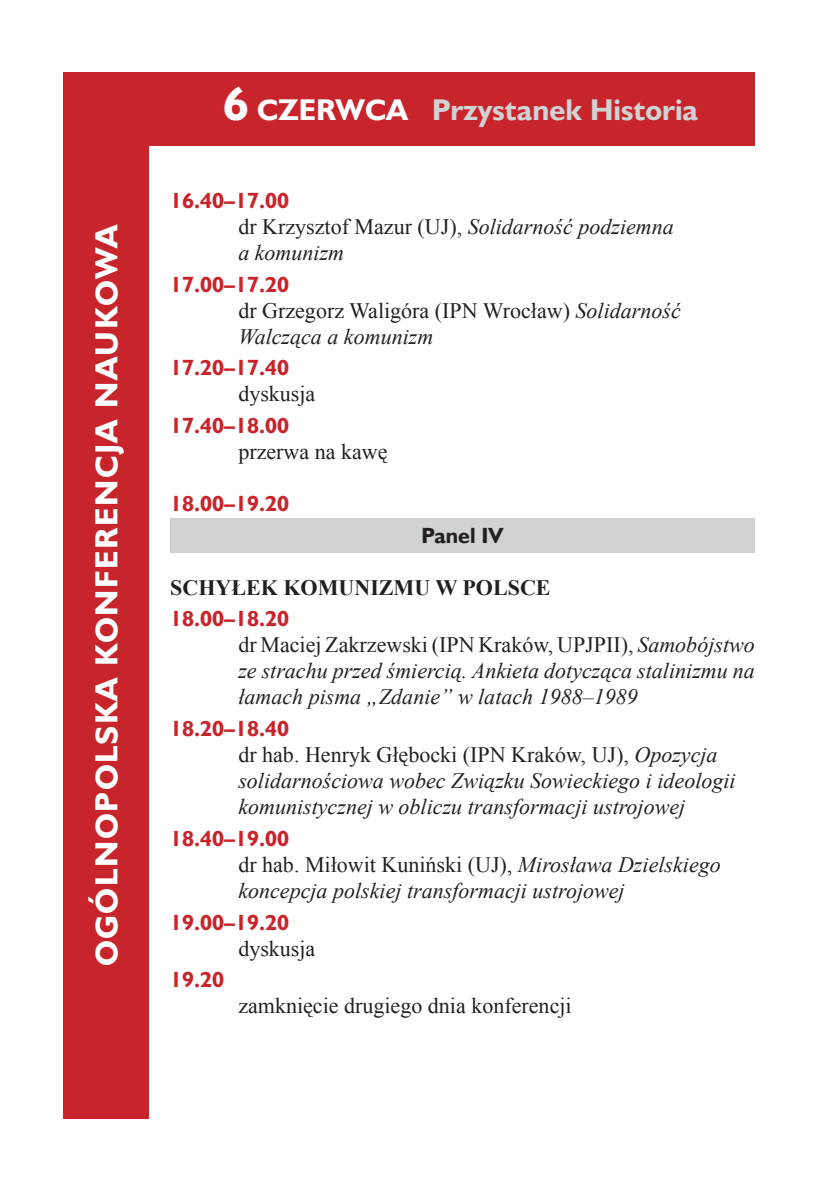
<style>
.page{position:relative;width:840px;height:1191px;background:#fff}
.page>*{position:absolute;margin:0;border:0;box-sizing:border-box;transform-origin:0 0}
.t1{font:700 32px "Humanst 521 EU";letter-spacing:.05em;color:#fff}
.t2{font:700 30px "Humanst 521 EU";color:#d1d2d4}
.t3{font:700 30px "Humanst 521 EU";color:#fff}
.t4{font:italic 22px/26px "Times New Roman";color:#231f20}
.t5{font:22px/26px "Times New Roman";color:#231f20}
.t6{font:700 22px "Humanst 521 EU";color:#c8242b}
.t7{font:700 22px "Times New Roman";color:#231f20}
.t8{font:700 22px "Humanst 521 EU";color:#231f20}
.s1{font-size:48px}
.s2{font-style:normal}
.s3{font-style:italic}
</style>
<div class="page">
<div style="left:170px;top:519px;width:584px;height:34px;background:#d1d2d4"></div>
<div style="left:119px;top:72px;width:635px;height:74px;background:#c8242b"></div>
<div style="left:64px;top:72px;width:85px;height:1047px;background:#c8242b"></div>
<h1 class="t1" style="left:86px;top:966px;width:736px;rotate:-90deg">Ogólnopolska konferencja naukowa</h1>
<h2 class="t3" style="left:223px;top:91px;width:55px"><span class="s1">6</span> czer</h2>
<h2 class="t3" style="left:335px;top:91px;width:52px">wca</h2>
<h2 class="t2" style="left:432px;top:91px;width:267px">Przystanek Historia</h2>
<p class="t6" style="left:170px;top:187px;width:120px">16.40–17.00</p>
<p class="t4" style="left:238px;top:213px;width:437px"><span class="s2">dr Krzysztof Mazur (UJ),</span> Solidarność podziemna a komunizm</p>
<p class="t6" style="left:170px;top:270px;width:120px">17.00–17.20</p>
<p class="t5" style="left:238px;top:297px;width:443px">dr Grzegorz Waligóra (IPN Wrocław) <span class="s3">Solidarność<br>Walcząca a komunizm</span></p>
<p class="t6" style="left:170px;top:354px;width:120px">17.20–17.40</p>
<p class="t5" style="left:238px;top:380px;width:79px">dyskusja</p>
<p class="t6" style="left:170px;top:412px;width:120px">17.40–18.00</p>
<p class="t5" style="left:238px;top:438px;width:151px">przerwa na kawę</p>
<p class="t6" style="left:170px;top:489px;width:120px">18.00–19.20</p>
<p class="t8" style="left:421px;top:521px;width:83px">Panel IV</p>
<p class="t7" style="left:170px;top:572px;width:381px">SCHYŁEK KOMUNIZMU W POLSCE</p>
<p class="t6" style="left:170px;top:605px;width:120px">18.00–18.20</p>
<p class="t4" style="left:238px;top:631px;width:517px;text-align:justify"><span class="s2">dr Maciej Zakrzewski (IPN Kraków, UPJPII),</span> Samobójstwo ze strachu przed śmiercią. Ankieta dotycząca stalinizmu na łamach pisma „Zdanie” w latach 1988–1989</p>
<p class="t6" style="left:170px;top:715px;width:120px">18.20–18.40</p>
<p class="t4" style="left:238px;top:741px;width:498px"><span class="s2">dr hab. Henryk Głębocki (IPN Kraków, UJ),</span> Opozycja solidarnościowa wobec Związku Sowieckiego i ideologii komunistycznej w obliczu transformacji ustrojowej</p>
<p class="t6" style="left:170px;top:824px;width:120px">18.40–19.00</p>
<p class="t4" style="left:238px;top:851px;width:483px"><span class="s2">dr hab. Miłowit Kuniński (UJ),</span> Mirosława Dzielskiego koncepcja polskiej transformacji ustrojowej</p>
<p class="t6" style="left:170px;top:908px;width:120px">19.00–19.20</p>
<p class="t5" style="left:238px;top:935px;width:78px">dyskusja</p>
<p class="t6" style="left:170px;top:966px;width:55px">19.20</p>
<p class="t5" style="left:238px;top:992px;width:334px">zamknięcie drugiego dnia konferencji</p>
</div>
